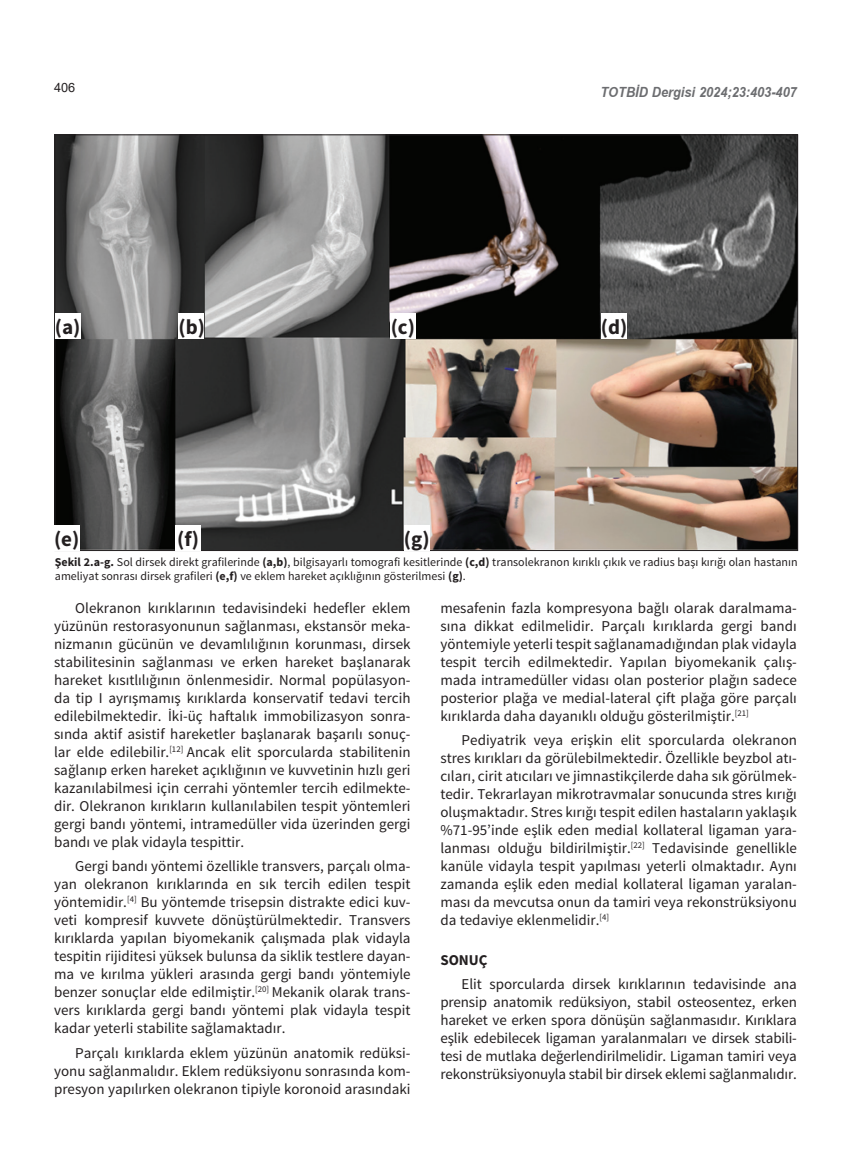
<style>
.page{position:relative;width:851px;height:1149px;background:#fff}
.page>*{position:absolute;margin:0;border:0;box-sizing:border-box;transform-origin:0 0}
.t1{font:700 21px "Source Sans Pro";color:#231f20}
.t2{font:15px/18px "Source Sans Pro";color:#231f20;text-align:justify}
.t3{font:700 15px "Source Sans Pro";color:#231f20}
.t4{font:italic 700 14.1px "TR Arial";color:#6c6d70;scale:.91 1}
.t5{font:12.75px "Arial";color:#231f20}
.t6{font:12px/14.4px "Source Sans Pro";color:#231f20}
.s1{font-weight:700}
</style>
<div class="page">
<img style="left:57px;top:137px;width:738px;height:411px">
<div style="left:55px;top:313px;width:25px;height:26px;background:#fff"></div>
<div style="left:178px;top:313px;width:26px;height:26px;background:#fff"></div>
<div style="left:175px;top:525px;width:26px;height:25px;background:#fff"></div>
<div style="left:404px;top:525px;width:25px;height:25px;background:#fff"></div>
<div style="left:390px;top:313px;width:25px;height:26px;background:#fff"></div>
<div style="left:601px;top:313px;width:25px;height:26px;background:#fff"></div>
<div style="left:54px;top:525px;width:26px;height:25px;background:#fff"></div>
<p class="t5" style="left:54px;top:79px;width:23px">406</p>
<p class="t4" style="left:600px;top:82px;width:217px">TOTBİD Dergisi 2024;23:403-407</p>
<h1 class="t1" style="left:55px;top:313px;width:27px">(a)</h1>
<h1 class="t1" style="left:178px;top:313px;width:28px">(b)</h1>
<h1 class="t1" style="left:390px;top:313px;width:26px">(c)</h1>
<h1 class="t1" style="left:600px;top:313px;width:28px">(d)</h1>
<h1 class="t1" style="left:54px;top:525px;width:27px">(e)</h1>
<h1 class="t1" style="left:177px;top:525px;width:23px">(f)</h1>
<h1 class="t1" style="left:404px;top:525px;width:27px">(g)</h1>
<p class="t6" style="left:55px;top:554px;width:744px"><span class="s1">Şekil 2.a-g.</span> Sol dirsek direkt grafilerinde <span class="s1">(a,b)</span>, bilgisayarlı tomografi kesitlerinde <span class="s1">(c,d)</span> transolekranon kırıklı çıkık ve radius başı kırığı olan hastanın ameliyat sonrası dirsek grafileri <span class="s1">(e,f)</span> ve eklem hareket açıklığının gösterilmesi <span class="s1">(g)</span>.</p>
<p class="t2" style="left:54px;top:598px;width:358px;text-indent:21px">Olekranon kırıklarının tedavisindeki hedefler eklem yüzünün restorasyonunun sağlanması, ekstansör meka&shy;nizmanın gücünün ve devamlılığının korunması, dirsek stabilitesinin sağlanması ve erken hareket başlanarak hareket kısıtlılığının önlenmesidir. Normal popülasyon&shy;da tip I ayrışmamış kırıklarda konservatif tedavi tercih edilebilmektedir. İki-üç haftalık immobilizasyon sonra&shy;sında aktif asistif hareketler başlanarak başarılı sonuç&shy;lar elde edilebilir.<sup>[12]</sup> Ancak elit sporcularda stabilitenin sağlanıp erken hareket açıklığının ve kuvvetinin hızlı geri kazanılabilmesi için cerrahi yöntemler tercih edilmekte&shy;dir. Olekranon kırıkların kullanılabilen tespit yöntemleri gergi bandı yöntemi, intramedüller vida üzerinden gergi bandı ve plak vidayla tespittir.</p>
<p class="t2" style="left:54px;top:857px;width:358px;text-indent:21px">Gergi bandı yöntemi özellikle transvers, parçalı olma&shy;yan olekranon kırıklarında en sık tercih edilen tespit yöntemidir.<sup>[4]</sup> Bu yöntemde trisepsin distrakte edici kuv&shy;veti kompresif kuvvete dönüştürülmektedir. Transvers kırıklarda yapılan biyomekanik çalışmada plak vidayla tespitin rijiditesi yüksek bulunsa da siklik testlere dayan&shy;ma ve kırılma yükleri arasında gergi bandı yöntemiyle benzer sonuçlar elde edilmiştir.<sup>[20]</sup> Mekanik olarak trans&shy;vers kırıklarda gergi bandı yöntemi plak vidayla tespit kadar yeterli stabilite sağlamaktadır.</p>
<p class="t2" style="left:54px;top:1043px;width:358px;text-indent:21px">Parçalı kırıklarda eklem yüzünün anatomik redüksi&shy;yonu sağlanmalıdır. Eklem redüksiyonu sonrasında kom&shy;presyon yapılırken olekranon tipiyle koronoid arasındaki</p>
<p class="t2" style="left:440px;top:598px;width:358px">mesafenin fazla kompresyona bağlı olarak daralmama&shy;sına dikkat edilmelidir. Parçalı kırıklarda gergi bandı yöntemiyle yeterli tespit sağlanamadığından plak vidayla tespit tercih edilmektedir. Yapılan biyomekanik çalış&shy;mada intramedüller vidası olan posterior plağın sadece posterior plağa ve medial-lateral çift plağa göre parçalı kırıklarda daha dayanıklı olduğu gösterilmiştir.<sup>[21]</sup></p>
<p class="t2" style="left:440px;top:731px;width:358px;text-indent:21px">Pediyatrik veya erişkin elit sporcularda olekranon stres kırıkları da görülebilmektedir. Özellikle beyzbol atı&shy;cıları, cirit atıcıları ve jimnastikçilerde daha sık görülmek&shy;tedir. Tekrarlayan mikrotravmalar sonucunda stres kırığı oluşmaktadır. Stres kırığı tespit edilen hastaların yaklaşık %71-95’inde eşlik eden medial kollateral ligaman yara&shy;lanması olduğu bildirilmiştir.<sup>[22]</sup> Tedavisinde genellikle kanüle vidayla tespit yapılması yeterli olmaktadır. Aynı zamanda eşlik eden medial kollateral ligaman yaralan&shy;ması da mevcutsa onun da tamiri veya rekonstrüksiyonu da tedaviye eklenmelidir.<sup>[4]</sup></p>
<p class="t3" style="left:440px;top:949px;width:49px">SONUÇ</p>
<p class="t2" style="left:440px;top:974px;width:358px;text-indent:21px">Elit sporcularda dirsek kırıklarının tedavisinde ana prensip anatomik redüksiyon, stabil osteosentez, erken hareket ve erken spora dönüşün sağlanmasıdır. Kırıklara eşlik edebilecek ligaman yaralanmaları ve dirsek stabili&shy;tesi de mutlaka değerlendirilmelidir. Ligaman tamiri veya rekonstrüksiyonuyla stabil bir dirsek eklemi sağlanmalıdır.</p>
</div>
